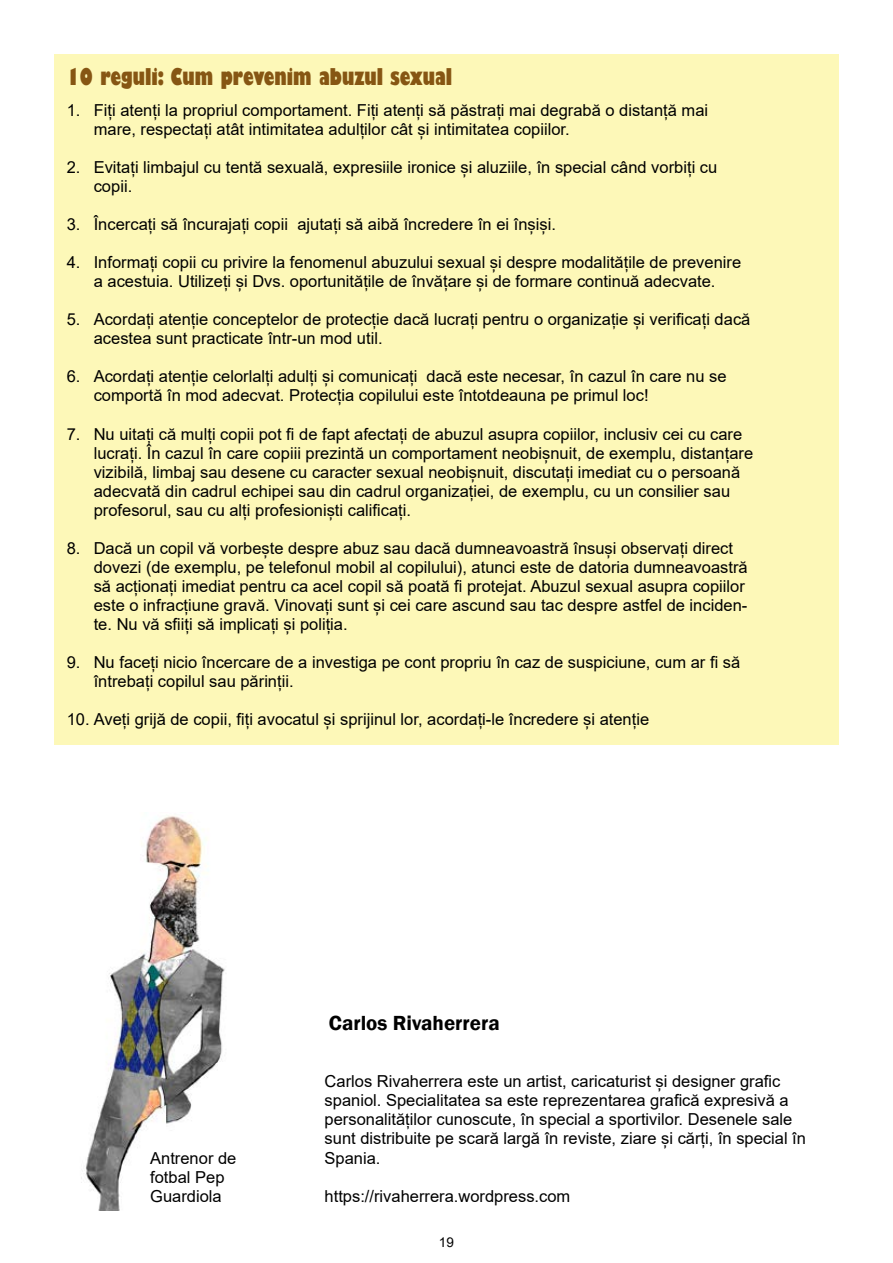
<style>
.page{position:relative;width:893px;height:1263px;background:#fff}
.page>*{position:absolute;margin:0;border:0;box-sizing:border-box;transform-origin:0 0}
.t1{font:800 condensed 22.5px "Gill Sans";color:#865613}
.t2{font:600 21px "Franklin Gothic";color:#000}
.t3{font:16.5px/19px "Arial";color:#000}
.t4{font:13.5px "Arial";color:#000}
</style>
<div class="page">
<div style="left:54px;top:54px;width:785px;height:690px;background:#fdf8b8"></div>
<img style="left:81px;top:815px;width:144px;height:396px">
<h1 class="t1" style="left:67px;top:63px;width:387px">10 reguli: Cum prevenim abuzul sexual</h1>
<p class="t3" style="left:94px;top:100px;width:616px;text-indent:-27px">1. Fiți atenți la propriul comportament. Fiți atenți să păstrați mai degrabă o distanță mai mare, respectați atât intimitatea adulților cât și intimitatea copiilor.</p>
<p class="t3" style="left:94px;top:157px;width:625px;text-indent:-27px">2. Evitați limbajul cu tentă sexuală, expresiile ironice și aluziile, în special când vorbiți cu copii.</p>
<p class="t3" style="left:67px;top:214px;width:491px">3. Încercați să încurajați copii ajutați să aibă încredere în ei înșiși.</p>
<p class="t3" style="left:67px;top:253px;width:676px;text-align:center">4. Informați copii cu privire la fenomenul abuzului sexual și despre modalitățile de prevenire a acestuia. Utilizeți și Dvs. oportunitățile de învățare și de formare continuă adecvate.</p>
<p class="t3" style="left:94px;top:310px;width:658px;text-indent:-27px">5. Acordați atenție conceptelor de protecție dacă lucrați pentru o organizație și verificați dacă acestea sunt practicate într-un mod util.</p>
<p class="t3" style="left:94px;top:367px;width:634px;text-indent:-27px">6. Acordați atenție celorlalți adulți și comunicați dacă este necesar, în cazul în care nu se comportă în mod adecvat. Protecția copilului este întotdeauna pe primul loc!</p>
<p class="t3" style="left:94px;top:424px;width:661px;text-indent:-27px">7. Nu uitați că mulți copii pot fi de fapt afectați de abuzul asupra copiilor, inclusiv cei cu care lucrați. În cazul în care copiii prezintă un comportament neobișnuit, de exemplu, distanțare vizibilă, limbaj sau desene cu caracter sexual neobișnuit, discutați imediat cu o persoană adecvată din cadrul echipei sau din cadrul organizației, de exemplu, cu un consilier sau profesorul, sau cu alți profesioniști calificați.</p>
<p class="t3" style="left:94px;top:538px;width:655px;text-indent:-27px">8. Dacă un copil vă vorbește despre abuz sau dacă dumneavoastră însuși observați direct dovezi (de exemplu, pe telefonul mobil al copilului), atunci este de datoria dumneavoastră să acționați imediat pentru ca acel copil să poată fi protejat. Abuzul sexual asupra copiilor este o infracțiune gravă. Vinovați sunt și cei care ascund sau tac despre astfel de inciden&shy;te. Nu vă sfiiți să implicați și poliția.</p>
<p class="t3" style="left:94px;top:653px;width:648px;text-indent:-27px">9. Nu faceți nicio încercare de a investiga pe cont propriu în caz de suspiciune, cum ar fi să întrebați copilul sau părinții.</p>
<p class="t3" style="left:67px;top:710px;width:584px">10. Aveți grijă de copii, fiți avocatul și sprijinul lor, acordați-le încredere și atenție</p>
<p class="t3" style="left:150px;top:1148px;width:88px">Antrenor de fotbal Pep<br>Guardiola</p>
<p class="t2" style="left:329px;top:1010px;width:172px">Carlos Rivaherrera</p>
<p class="t3" style="left:325px;top:1072px;width:483px">Carlos Rivaherrera este un artist, caricaturist și designer grafic spaniol. Specialitatea sa este reprezentarea grafică expresivă a personalităților cunoscute, în special a sportivilor. Desenele sale sunt distribuite pe scară largă în reviste, ziare și cărți, în special în Spania.</p>
<p class="t3" style="left:325px;top:1186px;width:247px">https://rivaherrera.wordpress.com</p>
<p class="t4" style="left:439px;top:1233px;width:17px">19</p>
</div>
